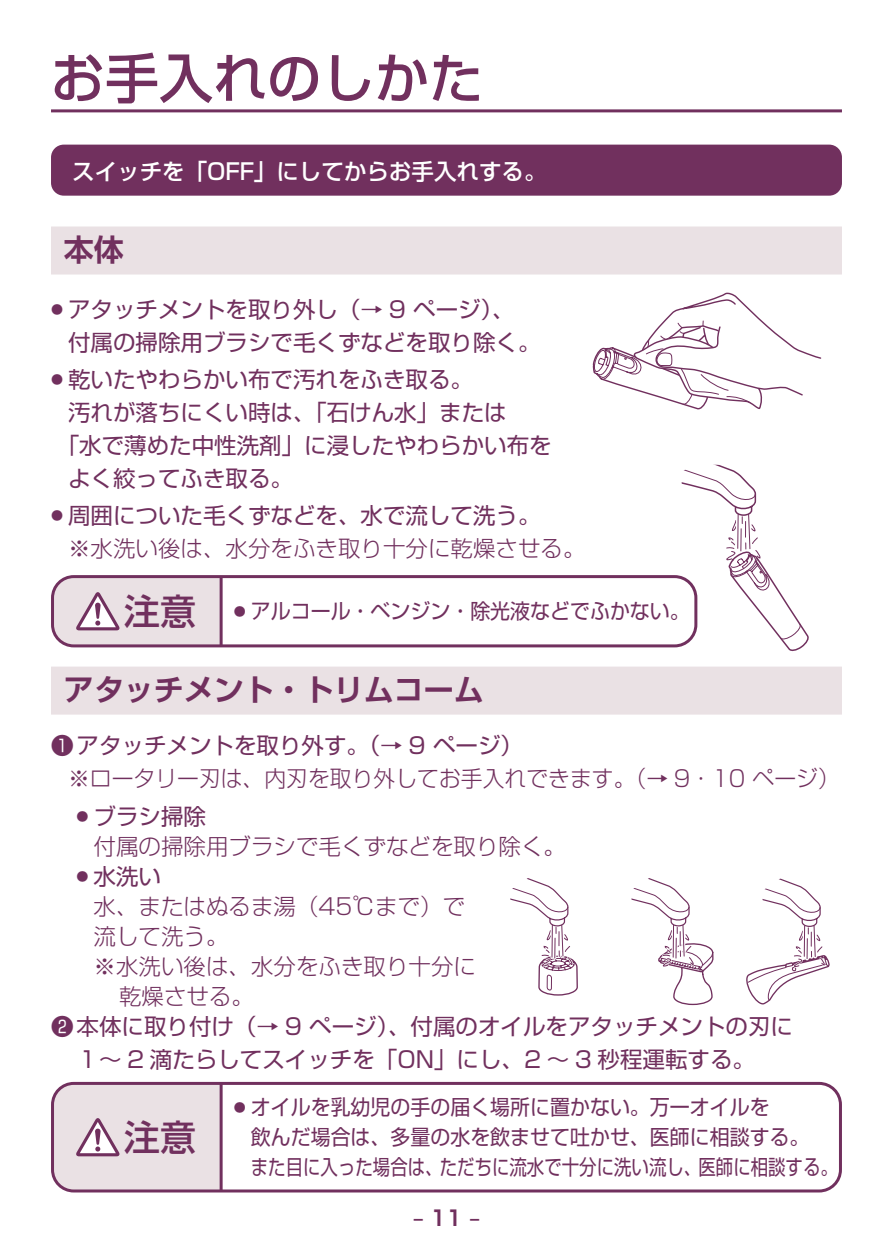
<style>
.page{position:relative;width:893px;height:1259px;background:#fff}
.page>*{position:absolute;margin:0;border:0;box-sizing:border-box;transform-origin:0 0}
.t1{font:500 54px "Shin Go Pro";color:#71305e}
.t2{font:500 36px "Shin Go Pro";color:#71305e}
.t3{font:700 30px "Shin Go Pro De";color:#71305e}
.t4{font:22.5px/33px "Shin Go Pro";color:#71305e}
.t5{font:300 22.5px/33px "Shin Go Pro";color:#71305e}
.t6{font:500 22.5px "Shin Go Pro";color:#fff}
.t7{font:21px/30px "Shin Go Pro";color:#71305e;scale:.95 1}
.t8{font:700 21px "Shin Go Pro De";color:#71305e}
.s1{font-weight:400}
</style>
<div class="page">
<div style="left:51px;top:145px;width:791px;height:51px;background:#71305e;border-radius:13px"></div>
<hr style="left:51px;top:109px;width:791px;height:3px;background:#71305e">
<div style="left:51px;top:226px;width:791px;height:48px;background:#eae1e4"></div>
<div style="left:51px;top:666px;width:791px;height:48px;background:#eae1e4"></div>
<div style="left:53px;top:1083px;width:168px;height:108px;background:#eae1e4"></div>
<hr style="left:220px;top:1083px;width:3px;height:108px;background:#71305e">
<svg style="left:76px;top:1118px;width:43px;height:38px"></svg>
<div style="left:51px;top:1082px;width:791px;height:110px;border:3px solid #71305e;border-radius:21px"></div>
<div style="left:53px;top:576px;width:168px;height:70px;background:#eae1e4"></div>
<hr style="left:220px;top:576px;width:3px;height:70px;background:#71305e">
<svg style="left:76px;top:592px;width:43px;height:38px"></svg>
<div style="left:51px;top:575px;width:646px;height:72px;border:3px solid #71305e;border-radius:21px"></div>
<svg style="left:593px;top:293px;width:228px;height:116px"></svg>
<svg style="left:510px;top:878px;width:68px;height:118px"></svg>
<svg style="left:631px;top:878px;width:82px;height:127px"></svg>
<svg style="left:746px;top:878px;width:84px;height:126px"></svg>
<svg style="left:682px;top:465px;width:127px;height:186px"></svg>
<h1 class="t1" style="left:51px;top:34px;width:434px">お手入れのしかた</h1>
<p class="t6" style="left:72px;top:152px;width:476px">スイッチを「OFF」にしてからお手入れする。</p>
<h3 class="t3" style="left:64px;top:225px;width:62px">本体</h3>
<p class="t4" style="left:68px;top:290px;width:474px;text-indent:-17px"><sup>●</sup> アタッチメントを取り外し（→ 9 ページ）、付属の掃除用ブラシで毛くずなどを取り除く。</p>
<p class="t4" style="left:51px;top:360px;width:424px"><sup>●</sup> 乾いたやわらかい布で汚れをふき取る。</p>
<p class="t4" style="left:68px;top:393px;width:440px">汚れが落ちにくい時は、「石けん水」または</p>
<p class="t4" style="left:57px;top:426px;width:496px">「水で薄めた中性洗剤」に浸したやわらかい布を</p>
<p class="t4" style="left:68px;top:459px;width:226px">よく絞ってふき取る。</p>
<p class="t5" style="left:68px;top:496px;width:519px;text-indent:-17px"><sup>●</sup> <span class="s1">周囲についた毛くずなどを、水で流して洗う。<br></span>※水洗い後は、水分をふき取り十分に乾燥させる。</p>
<h2 class="t2" style="left:124px;top:582px;width:74px">注意</h2>
<p class="t7" style="left:234px;top:594px;width:481px"><sup>●</sup> アルコール・ベンジン・除光液などでふかない。</p>
<h3 class="t3" style="left:64px;top:665px;width:421px">アタッチメント・トリムコーム</h3>
<p class="t4" style="left:51px;top:726px;width:473px">❶アタッチメントを取り外す。（→ 9 ページ）</p>
<p class="t5" style="left:68px;top:759px;width:773px">※ロータリー刃は、内刃を取り外してお手入れできます。（→ 9・10 ページ）</p>
<p class="t5" style="left:94px;top:799px;width:474px;line-height:30px;text-indent:-17px"><sup>●</sup> <span class="s1">ブラシ掃除<br></span>付属の掃除用ブラシで毛くずなどを取り除く。</p>
<p class="t4" style="left:77px;top:857px;width:86px"><sup>●</sup> 水洗い</p>
<p class="t5" style="left:94px;top:887px;width:373px">水、またはぬるま湯（45℃まで）で</p>
<p class="t5" style="left:94px;top:917px;width:136px">流して洗う。</p>
<p class="t5" style="left:94px;top:947px;width:384px">※水洗い後は、水分をふき取り十分に</p>
<p class="t5" style="left:119px;top:977px;width:136px">乾燥させる。</p>
<p class="t4" style="left:51px;top:1007px;width:743px;text-align:center">❷本体に取り付け（→ 9 ページ）、付属のオイルをアタッチメントの刃に<br>１～ 2 滴たらしてスイッチを「ON」にし、2 ～ 3 秒程運転する。</p>
<h2 class="t2" style="left:124px;top:1107px;width:74px">注意</h2>
<p class="t7" style="left:251px;top:1089px;width:619px;text-indent:-17px"><sup>●</sup> オイルを乳幼児の手の届く場所に置かない。万一オイルを<br>飲んだ場合は、多量の水を飲ませて吐かせ、医師に相談する。<br>また目に入った場合は、ただちに流水で十分に洗い流し、医師に相談する。</p>
<p class="t8" style="left:413px;top:1201px;width:68px">‒ 11 ‒</p>
</div>
